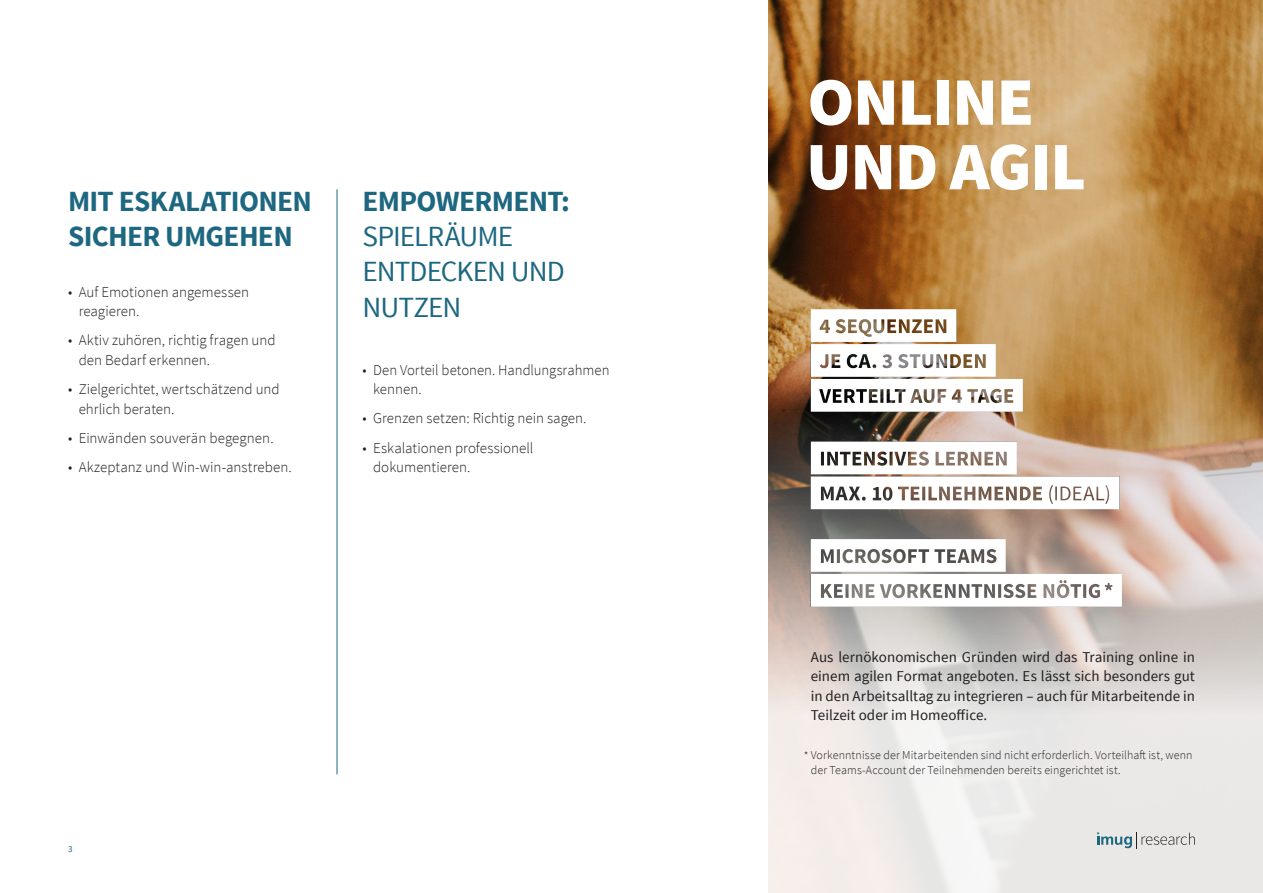
<style>
.page{position:relative;width:1263px;height:893px;background:#fff}
.page>*{position:absolute;margin:0;border:0;box-sizing:border-box;transform-origin:0 0}
.t1{font:900 67.95px "Source Sans Pro";letter-spacing:-.02em;color:#fff}
.Copytext{font:29.25px/35.1px "Source Sans Pro";letter-spacing:-.03em;color:#1d6781}
.Copytext-2{font:700 29.25px/35.1px "Source Sans Pro";letter-spacing:-.025em;color:#1d6781}
.t2{font:300 15px/19.5px "Source Sans Pro";color:#231f20}
.Copytext-3{font:15px/19.5px "Source Sans Pro";letter-spacing:.005em;color:#231f20;text-align:justify}
.Copytext-4{font:300 12px "Source Sans Pro";letter-spacing:.01em;color:#231f20}
.t3{font:9px "Source Sans Pro";color:#1d6781}
.s1{font-weight:700}
</style>
<div class="page">
<img style="left:768px;top:0;width:494px;height:412px">
<svg style="left:768px;top:412px;width:495px;height:481px;background:#d4cbc5"></svg>
<hr style="left:337px;top:189px;width:1px;height:585px;background:#1d6781">
<svg style="left:1097px;top:832px;width:98px;height:17px;background:#c4cacc"></svg>
<svg style="left:811px;top:309px;width:212px;height:103px"></svg>
<svg style="left:811px;top:442px;width:308px;height:67px"></svg>
<svg style="left:811px;top:539px;width:311px;height:68px"></svg>
<p class="Copytext-2" style="left:68px;top:185px;width:245px">MIT ESKALATIONEN<br>SICHER UMGEHEN</p>
<p class="t2" style="left:79px;top:282px;width:172px;text-indent:-11px">• Auf Emotionen angemessen reagieren.</p>
<p class="t2" style="left:79px;top:331px;width:198px;text-indent:-11px">• Aktiv zuhören, richtig fragen und den Bedarf erkennen.</p>
<p class="t2" style="left:79px;top:379px;width:203px;text-indent:-11px">• Zielgerichtet, wertschätzend und ehrlich beraten.</p>
<p class="t2" style="left:68px;top:428px;width:207px">• Einwänden souverän begegnen.</p>
<p class="t2" style="left:68px;top:457px;width:225px">• Akzeptanz und Win-win-anstreben.</p>
<p class="Copytext" style="left:362px;top:184px;width:209px"><span class="s1">EMPOWERMENT:<br></span>SPIELRÄUME<br>ENTDECKEN UND<br>NUTZEN</p>
<p class="t2" style="left:373px;top:360px;width:238px;text-indent:-11px">• Den Vorteil betonen. Handlungsrahmen kennen.</p>
<p class="t2" style="left:362px;top:409px;width:225px">• Grenzen setzen: Richtig nein sagen.</p>
<p class="t2" style="left:373px;top:438px;width:162px;text-indent:-11px">• Eskalationen professionell dokumentieren.</p>
<p class="t3" style="left:68px;top:844px;width:6px">3</p>
<p class="t1" style="left:807px;top:58px;width:228px">ONLINE</p>
<p class="t1" style="left:806px;top:122px;width:282px">UND AGIL</p>
<p class="Copytext-3" style="left:811px;top:647px;width:386px">Aus lernökonomischen Gründen wird das Training online in einem agilen Format angeboten. Es lässt sich besonders gut in den Arbeitsalltag zu integrieren – auch für Mitarbeitende in Teilzeit oder im Homeoffice.</p>
<p class="Copytext-4" style="left:804px;top:747px;width:390px">* Vorkenntnisse der Mitarbeitenden sind nicht erforderlich. Vorteilhaft ist, wenn</p>
<p class="Copytext-4" style="left:811px;top:763px;width:312px">der Teams-Account der Teilnehmenden bereits eingerichtet ist.</p>
</div>
